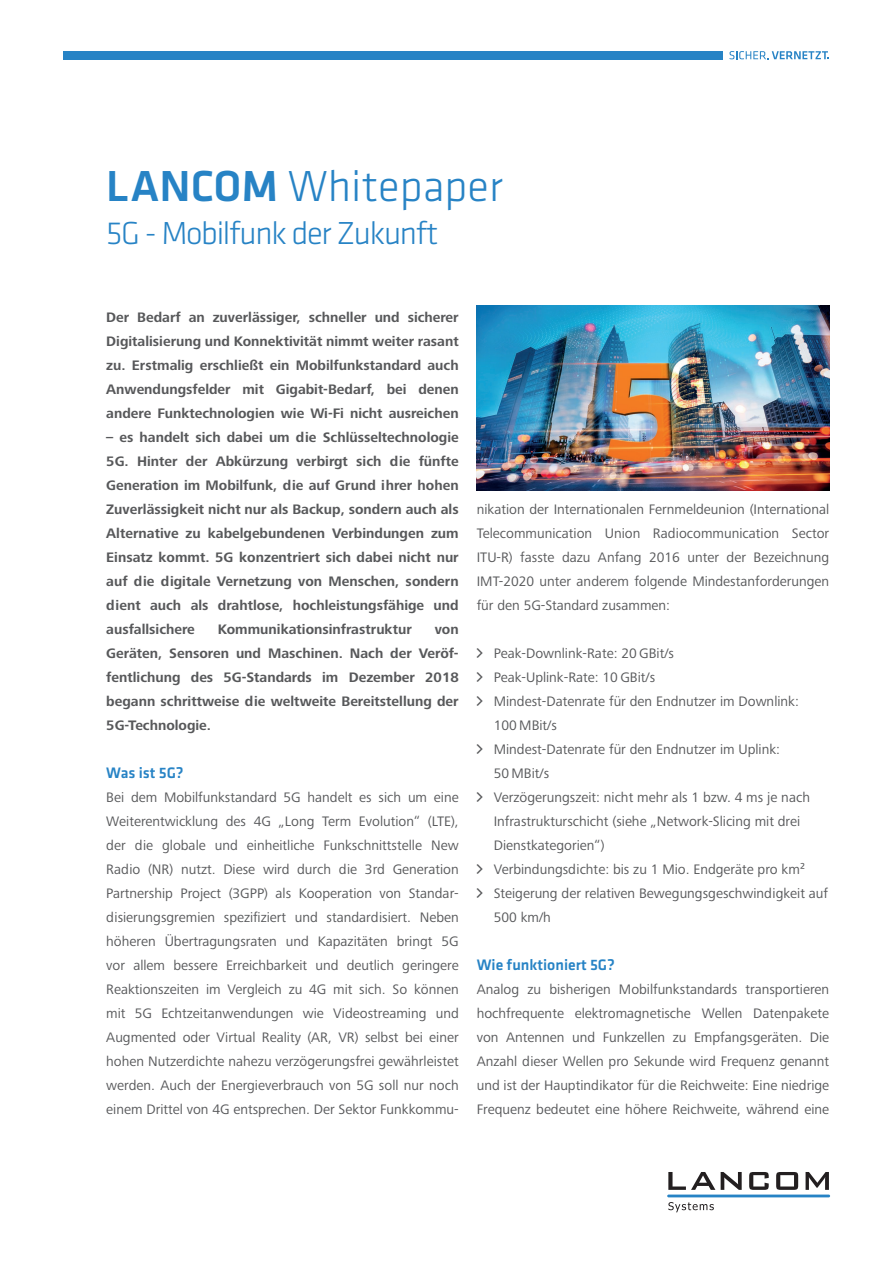
<style>
.page{position:relative;width:893px;height:1263px;background:#fff}
.page>*{position:absolute;margin:0;border:0;box-sizing:border-box;transform-origin:0 0}
.t1{font:300 45px "Klavika Basic";color:#2783c5}
.t2{font:300 33px "Klavika Basic";letter-spacing:-.04em;color:#2783c5}
.t3{font:500 15.75px "Klavika Basic";color:#2783c5}
.t4{font:14.25px/24px "Frutiger Next Pro";color:#57585a;text-align:justify}
.t5{font:700 14.25px/24px "Frutiger Next Pro";color:#57585a;text-align:justify}
.s1{font-weight:500}
</style>
<div class="page">
<svg style="left:668px;top:1172px;width:47px;height:18px"></svg>
<svg style="left:721px;top:1172px;width:21px;height:18px"></svg>
<svg style="left:749px;top:1172px;width:20px;height:18px"></svg>
<svg style="left:776px;top:1172px;width:22px;height:18px"></svg>
<svg style="left:806px;top:1172px;width:23px;height:18px"></svg>
<svg style="left:668px;top:1202px;width:46px;height:10px"></svg>
<hr style="left:667px;top:1194px;width:163px;height:3px;background:#2783c5">
<div style="left:64px;top:51px;width:659px;height:9px;background:#2783c5"></div>
<svg style="left:729px;top:51px;width:100px;height:8px"></svg>
<img style="left:476px;top:306px;width:353px;height:184px">
<h1 class="t1" style="left:106px;top:159px;width:398px"><span class="s1">LANCOM</span> Whitepaper</h1>
<h2 class="t2" style="left:106px;top:214px;width:334px">5G - Mobilfunk der Zukunft</h2>
<p class="t5" style="left:106px;top:306px;width:354px">Der Bedarf an zuverlässiger, schneller und sicherer Digitalisierung und Konnektivität nimmt weiter rasant zu. Erstmalig erschließt ein Mobilfunkstandard auch Anwendungsfelder mit Gigabit-Bedarf, bei denen andere Funktechnologien wie Wi-Fi nicht ausreichen</p>
<p class="t5" style="left:106px;top:426px;width:354px">– es handelt sich dabei um die Schlüsseltechnologie 5G. Hinter der Abkürzung verbirgt sich die fünfte Generation im Mobilfunk, die auf Grund ihrer hohen Zuverlässigkeit nicht nur als Backup, sondern auch als Alternative zu kabelgebundenen Verbindungen zum Einsatz kommt. 5G konzentriert sich dabei nicht nur auf die digitale Vernetzung von Menschen, sondern dient auch als drahtlose, hochleistungsfähige und ausfallsichere</p>
<p class="t5" style="left:218px;top:618px;width:196px">Kommunikationsinfrastruktur</p>
<p class="t5" style="left:106px;top:618px;width:354px;text-indent:328px">von Geräten, Sensoren und Maschinen. Nach der Veröf&shy;fentlichung des 5G-Standards im Dezember 2018 begann schrittweise die weltweite Bereitstellung der 5G-Technologie.</p>
<p class="t3" style="left:106px;top:762px;width:79px">Was ist 5G?</p>
<p class="t4" style="left:106px;top:786px;width:354px">Bei dem Mobilfunkstandard 5G handelt es sich um eine Weiterentwicklung des 4G „Long Term Evolution“ (LTE), der die globale und einheitliche Funkschnittstelle New Radio (NR) nutzt. Diese wird durch die 3rd Generation Partnership Project (3GPP) als Kooperation von Standar&shy;disierungsgremien spezifiziert und standardisiert. Neben höheren Übertragungsraten und Kapazitäten bringt 5G vor allem bessere Erreichbarkeit und deutlich geringere Reaktionszeiten im Vergleich zu 4G mit sich. So können mit 5G Echtzeitanwendungen wie Videostreaming und Augmented oder Virtual Reality (AR, VR) selbst bei einer hohen Nutzerdichte nahezu verzögerungsfrei gewährleistet werden. Auch der Energieverbrauch von 5G soll nur noch einem Drittel von 4G entsprechen. Der Sektor Funkkommu-</p>
<p class="t4" style="left:477px;top:498px;width:354px">nikation der Internationalen Fernmeldeunion (International Telecommunication Union Radiocommunication Sector ITU-R) fasste dazu Anfang 2016 unter der Bezeichnung IMT-2020 unter anderem folgende Mindestanforderungen für den 5G-Standard zusammen:</p>
<p class="t4" style="left:494px;top:642px;width:336px;text-align:left">Peak-Downlink-Rate: 20 GBit/s<br>Peak-Uplink-Rate: 10 GBit/s<br>Mindest-Datenrate für den Endnutzer im Downlink:<br>100 MBit/s<br>Mindest-Datenrate für den Endnutzer im Uplink:<br>50 MBit/s<br>Verzögerungszeit: nicht mehr als 1 bzw. 4 ms je nach Infrastrukturschicht (siehe „Network-Slicing mit drei Dienstkategorien“)<br>Verbindungsdichte: bis zu 1 Mio. Endgeräte pro km²<br>Steigerung der relativen Bewegungsgeschwindigkeit auf 500 km/h</p>
<p class="t3" style="left:477px;top:954px;width:140px">Wie funktioniert 5G?</p>
<p class="t4" style="left:477px;top:978px;width:354px">Analog zu bisherigen Mobilfunkstandards transportieren hochfrequente elektromagnetische Wellen Datenpakete von Antennen und Funkzellen zu Empfangsgeräten. Die Anzahl dieser Wellen pro Sekunde wird Frequenz genannt und ist der Hauptindikator für die Reichweite: Eine niedrige Frequenz bedeutet eine höhere Reichweite, während eine</p>
</div>
